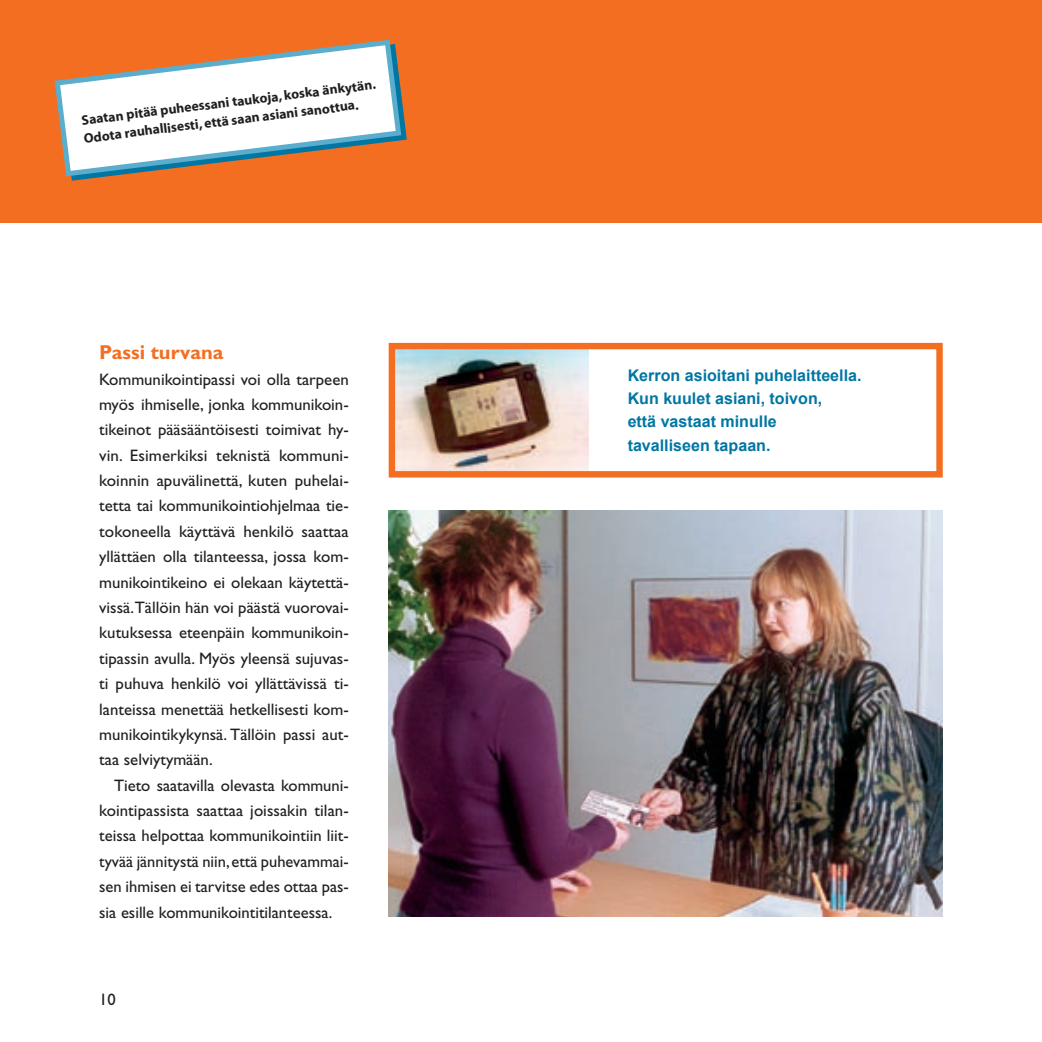
<style>
.page{position:relative;width:1042px;height:1042px;background:#fff}
.page>*{position:absolute;margin:0;border:0;box-sizing:border-box;transform-origin:0 0}
.t1{font:700 20.12px "Gill Sans";color:#f36e21}
.t2{font:16.62px/25.4px "Gill Sans";color:#231f20;text-align:justify}
.t3{font:700 16.1px/23.3px "Arial";color:#0076a3}
.t4{font:700 13.65px/18px "Myriad";color:#231f20}
</style>
<div class="page">
<div style="left:0;top:0;width:1042px;height:223px;background:#f36e21"></div>
<img style="left:389px;top:510px;width:554px;height:406px">
<img style="left:396px;top:350px;width:192px;height:120px">
<div style="left:389px;top:343px;width:554px;height:134px;border:6px solid #f36e21"></div>
<svg style="left:54px;top:39px;width:350px;height:140px"></svg>
<p class="t4" style="left:81px;top:112px;width:298px;rotate:-7deg">Saatan pitää puheessani taukoja, koska änkytän.<br>Odota rauhallisesti, että saan asiani sanottua.</p>
<p class="t1" style="left:99px;top:340px;width:126px">Passi turvana</p>
<p class="t2" style="left:99px;top:366px;width:251px">Kommunikointipassi voi olla tarpeen myös ihmiselle, jonka kommunikoin&shy;tikeinot pääsääntöisesti toimivat hy&shy;vin. Esimerkiksi teknistä kommuni&shy;koinnin apuvälinettä, kuten puhelai&shy;tetta tai kommunikointiohjelmaa tie&shy;tokoneella käyttävä henkilö saattaa yllättäen olla tilanteessa, jossa kom&shy;munikointikeino ei olekaan käytettä&shy;vissä.Tällöin hän voi päästä vuorovai&shy;kutuksessa eteenpäin kommunikoin&shy;tipassin avulla. Myös yleensä sujuvas&shy;ti puhuva henkilö voi yllättävissä ti&shy;lanteissa menettää hetkellisesti kom&shy;munikointikykynsä. Tällöin passi aut&shy;taa selviytymään.</p>
<p class="t2" style="left:99px;top:772px;width:251px;text-indent:15px">Tieto saatavilla olevasta kommuni&shy;kointipassista saattaa joissakin tilan&shy;teissa helpottaa kommunikointiin liit&shy;tyvää jännitystä niin,että puhevammai&shy;sen ihmisen ei tarvitse edes ottaa pas&shy;sia esille kommunikointitilanteessa.</p>
<p class="t2" style="left:99px;top:986px;width:18px">10</p>
<p class="t3" style="left:628px;top:363px;width:235px">Kerron asioitani puhelaitteella.<br>Kun kuulet asiani, toivon,<br>että vastaat minulle tavalliseen tapaan.</p>
</div>
